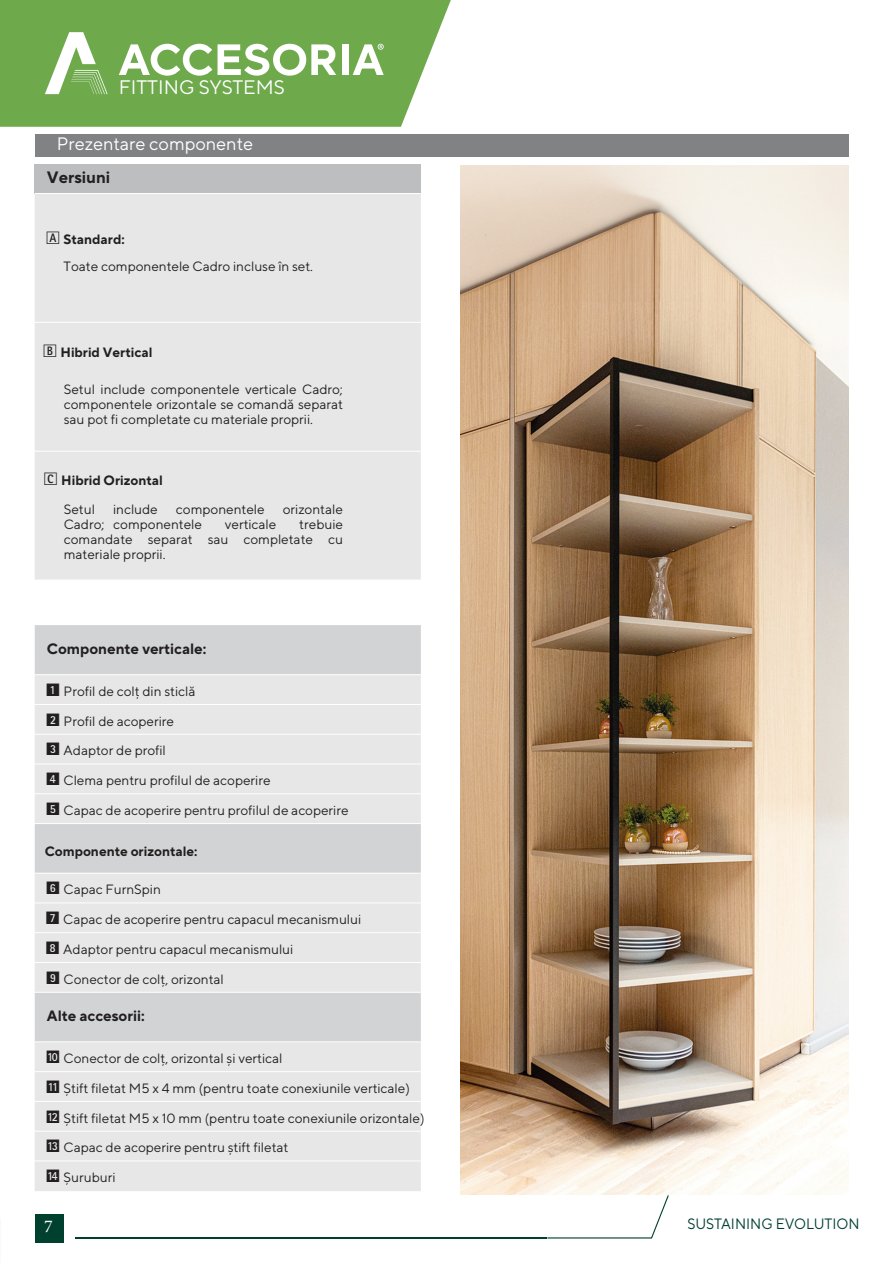
<style>
.page{position:relative;width:893px;height:1263px;background:#fff}
.page>*{position:absolute;margin:0;border:0;box-sizing:border-box;transform-origin:0 0}
.t1{font:19.5px "TT Norms Pro";color:#fff}
.t2{font:18px "TT Norms Pro";color:#fff}
.t3{font:18px "Minion Pro";color:#fff}
.t4{font:700 16.5px "TT Norms Pro";color:#221f20}
.t5{font:700 15px "TT Norms Pro";color:#221f20}
.t6{font:15px "TT Norms Pro";color:#003f2f;scale:.95 1}
.t7{font:13.5px/14.9px "TT Norms Pro";color:#221f20}
.t8{font:700 13.5px/28.7px "TT Norms Pro";color:#221f20}
.t9{font:700 13.5px "TT Norms Pro";color:#211e1f}
.s1{font-family:"Hettich PI";font-size:18px}
.s2{font-weight:700}
.s3{font-family:"Hettich PI";font-weight:400;font-size:18px}
.s4{font-weight:400}
</style>
<div class="page">
<div style="left:35px;top:164px;width:386px;height:29px;background:#bcbec0"></div>
<div style="left:35px;top:194px;width:386px;height:386px;background:#e7e7e8"></div>
<hr style="left:35px;top:322px;width:386px;height:1px;background:#fff">
<hr style="left:35px;top:451px;width:386px;height:1px;background:#fff">
<div style="left:35px;top:134px;width:814px;height:22px;background:#808284"></div>
<div style="left:35px;top:625px;width:386px;height:49px;background:#d2d3d4"></div>
<svg style="left:35px;top:675px;width:386px;height:516px;fill:#e7e7e8"></svg>
<hr style="left:35px;top:704px;width:386px;height:1px;background:#fff">
<hr style="left:35px;top:734px;width:386px;height:1px;background:#fff">
<hr style="left:35px;top:764px;width:386px;height:1px;background:#fff">
<hr style="left:35px;top:793px;width:386px;height:1px;background:#fff">
<hr style="left:35px;top:932px;width:386px;height:1px;background:#fff">
<hr style="left:35px;top:962px;width:386px;height:1px;background:#fff">
<hr style="left:35px;top:992px;width:386px;height:1px;background:#fff">
<hr style="left:35px;top:1041px;width:386px;height:1px;background:#fff">
<hr style="left:35px;top:1071px;width:386px;height:1px;background:#fff">
<hr style="left:35px;top:1101px;width:386px;height:1px;background:#fff">
<hr style="left:35px;top:1131px;width:386px;height:1px;background:#fff">
<hr style="left:35px;top:1160px;width:386px;height:1px;background:#fff">
<hr style="left:35px;top:873px;width:386px;height:1px;background:#fff">
<hr style="left:35px;top:902px;width:386px;height:1px;background:#fff">
<hr style="left:35px;top:823px;width:386px;height:1px;background:#fff">
<svg style="left:0;top:0;width:451px;height:127px;fill:#6ea94c"></svg>
<svg style="left:119px;top:44px;width:93px;height:32px"></svg>
<svg style="left:218px;top:44px;width:118px;height:32px"></svg>
<div style="left:342px;top:44px;width:7px;height:31px;background:#fff"></div>
<svg style="left:353px;top:44px;width:31px;height:31px"></svg>
<svg style="left:45px;top:32px;width:63px;height:62px"></svg>
<svg style="left:546px;top:1194px;width:124px;height:45px"></svg>
<hr style="left:76px;top:1237px;width:471px;height:1px;background:#00402f">
<div style="left:35px;top:1214px;width:29px;height:29px;background:#00402f"></div>
<img style="left:460px;top:166px;width:388px;height:1028px">
<h1 class="t1" style="left:119px;top:75px;width:168px">FITTING SYSTEMS</h1>
<h2 class="t2" style="left:57px;top:132px;width:198px">Prezentare componente</h2>
<p class="t4" style="left:47px;top:166px;width:65px">Versiuni</p>
<p class="t7" style="left:64px;top:225px;width:251px;line-height:27.2px;text-indent:-17px"><span class="s1">A</span> <span class="s2">Standard:<br></span>Toate componentele Cadro incluse în set.</p>
<p class="t8" style="left:44px;top:338px;width:110px"><span class="s3">B</span> Hibrid Vertical</p>
<p class="t7" style="left:64px;top:382px;width:281px;text-align:justify">Setul include componentele verticale Cadro; componentele orizontale se comandă separat sau pot fi completate cu materiale proprii.</p>
<p class="t8" style="left:64px;top:466px;width:101px;text-indent:-19px"><span class="s3">C</span> Hibrid Orizontal<br><span class="s4">Setul</span></p>
<p class="t7" style="left:113px;top:501px;width:46px">include</p>
<p class="t7" style="left:176px;top:501px;width:90px">componentele</p>
<p class="t7" style="left:283px;top:501px;width:62px">orizontale</p>
<p class="t7" style="left:64px;top:516px;width:140px">Cadro; componentele</p>
<p class="t7" style="left:225px;top:516px;width:53px">verticale</p>
<p class="t7" style="left:64px;top:516px;width:281px;text-align:justify;text-indent:235px">trebuie comandate separat sau completate cu materiale proprii.</p>
<p class="t5" style="left:47px;top:639px;width:161px">Componente verticale:</p>
<p class="t7" style="left:47px;top:683px;width:150px"><span class="s1">1</span> Profil de colț din sticlă</p>
<p class="t7" style="left:47px;top:713px;width:129px"><span class="s1">2</span> Profil de acoperire</p>
<p class="t7" style="left:47px;top:743px;width:121px"><span class="s1">3</span> Adaptor de profil</p>
<p class="t7" style="left:47px;top:772px;width:225px"><span class="s1">4</span> Clema pentru profilul de acoperire</p>
<p class="t7" style="left:47px;top:802px;width:303px"><span class="s1">5</span> Capac de acoperire pentru profilul de acoperire</p>
<p class="t9" style="left:45px;top:842px;width:154px">Componente orizontale:</p>
<p class="t7" style="left:47px;top:882px;width:116px"><span class="s1">6</span> Capac FurnSpin</p>
<p class="t7" style="left:46px;top:911px;width:316px"><span class="s1">7</span> Capac de acoperire pentru capacul mecanismului</p>
<p class="t7" style="left:46px;top:934px;width:248px;line-height:29.5px"><span class="s1">8</span> Adaptor pentru capacul mecanismului<br><span class="s1">9</span> Conector de colț, orizontal</p>
<p class="t5" style="left:47px;top:1006px;width:99px">Alte accesorii:</p>
<p class="t7" style="left:47px;top:1050px;width:237px"><span class="s1">0</span> Conector de colț, orizontal și vertical</p>
<p class="t7" style="left:47px;top:1080px;width:364px"><span class="s1">¡</span> Știft filetat M5 x 4 mm (pentru toate conexiunile verticale)</p>
<p class="t7" style="left:47px;top:1110px;width:379px"><span class="s1">“</span> Știft filetat M5 x 10 mm (pentru toate conexiunile orizontale)</p>
<p class="t7" style="left:47px;top:1139px;width:243px"><span class="s1">¶</span> Capac de acoperire pentru știft filetat</p>
<p class="t7" style="left:47px;top:1169px;width:70px"><span class="s1">¢</span> Șuruburi</p>
<h2 class="t3" style="left:44px;top:1214px;width:10px">7</h2>
<p class="t6" style="left:687px;top:1214px;width:183px">SUSTAINING EVOLUTION</p>
</div>
